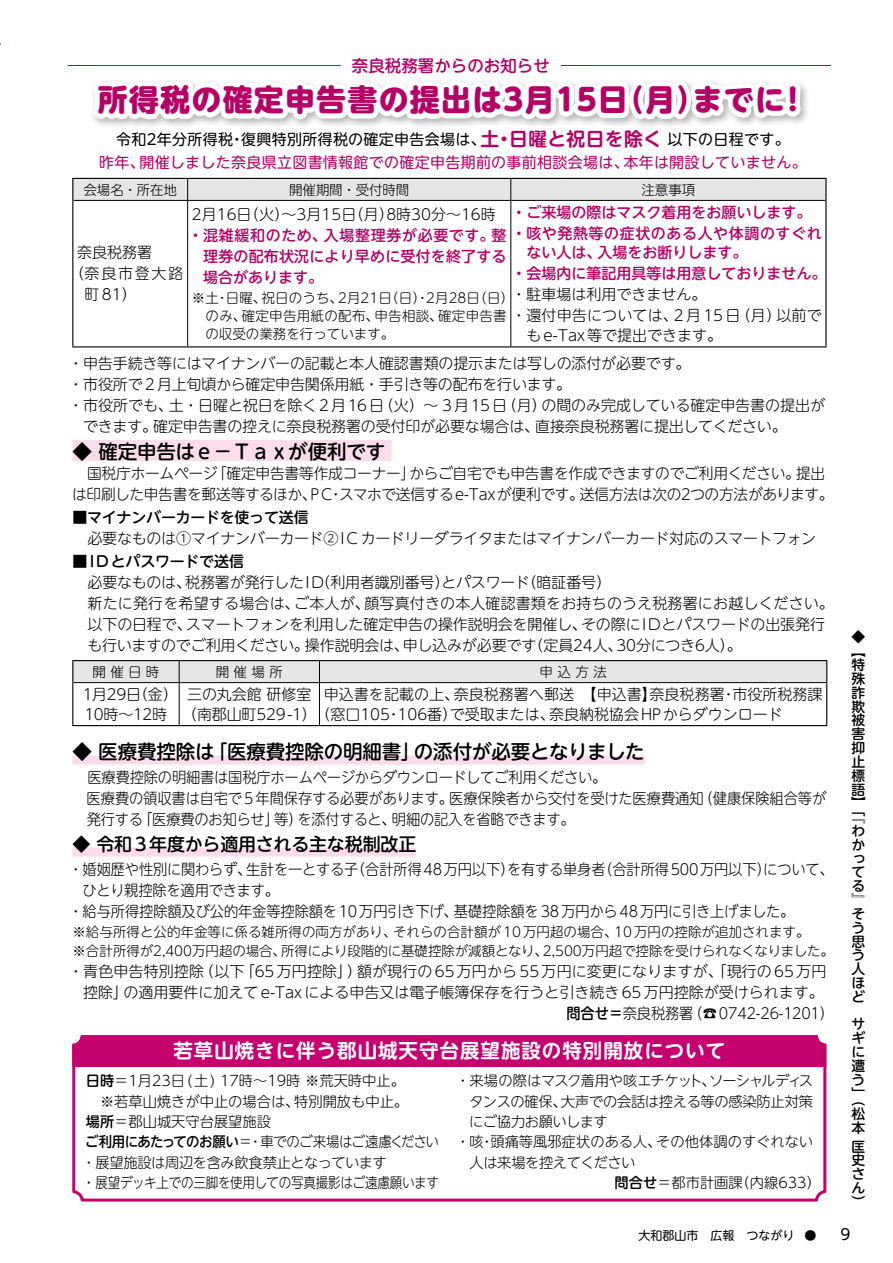
<style>
.page{position:relative;width:893px;height:1263px;background:#fff}
.page>*{position:absolute;margin:0;border:0;box-sizing:border-box;transform-origin:0 0}
.t1{font:800 30px "UD Shin M Go Pr 6";letter-spacing:.04em;color:#b60065}
.t2{font:500 19.5px "UD Shin M Go Pr 6";letter-spacing:-.01em;color:#000}
.t3{font:700 19.5px "UD Shin M Go Pr 6 De";letter-spacing:.05em;color:#fff}
.t4{font:500 18px "UD Shin M Go Pr 6";letter-spacing:-.01em;color:#000}
.t5{font:500 16.5px "UD Shin M Go Pr 6";color:#b60065}
.t6{font:300 15px/21px "UD Shin M Go Pr 6";letter-spacing:-.01em;color:#000}
.t7{font:300 15px/21px "UD Shin M Go Pr 6";letter-spacing:-.01em;color:#000;scale:.95 1}
.t8{font:15px/22.5px "UD Shin M Go Pr 6";letter-spacing:.02em;color:#b60065;text-align:center}
.t9{font:300 15px/21px "UD Shin M Go Pr 6";letter-spacing:.01em;color:#000}
.t10{font:500 15px/21px "UD Shin M Go Pr 6";letter-spacing:.005em;color:#b60065;text-align:justify}
.t11{font:500 15px/21px "UD Shin M Go Pr 6";letter-spacing:.04em;color:#b60065}
.t12{font:500 15px "UD Shin M Go Pr 6";letter-spacing:-.015em;color:#000}
.t13{font:15px "UD Shin M Go Pr 6";color:#000}
.t14{font:300 14.25px/20.2px "UD Shin M Go Pr 6";letter-spacing:-.015em;color:#000}
.t15{font:300 14.25px "UD Shin M Go Pr 6";letter-spacing:-.035em;color:#000}
.t16{font:300 14.25px "UD Shin M Go Pr 6";letter-spacing:.005em;color:#000}
.t17{font:500 13.8px/13.8px "UD Shin M Go Pr 6";color:#000;text-align:justify}
.t18{font:300 13.5px/18px "UD Shin M Go Pr 6";color:#000}
.t19{font:12px "UD Shin M Go Pr 6";color:#000}
.s1{color:#000}
.s2{font-family:"UD Shin M Go Pr 6 De";font-weight:700;font-size:18.75px}
.s3{font-weight:500}
</style>
<div class="page">
<div style="left:72px;top:756px;width:573px;height:9px;background:#fadcea"></div>
<div style="left:72px;top:847px;width:344px;height:9px;background:#fadcea"></div>
<hr style="left:68px;top:65px;width:273px;height:1px;background:#b60065">
<hr style="left:561px;top:65px;width:270px;height:1px;background:#b60065">
<svg style="left:72px;top:65px;width:754px;height:396px"></svg>
<hr style="left:188px;top:178px;width:323px;height:1px;background:#000">
<hr style="left:511px;top:178px;width:316px;height:1px;background:#000">
<hr style="left:825px;top:179px;width:2px;height:21px;background:#000">
<hr style="left:72px;top:200px;width:1px;height:146px;background:#000">
<hr style="left:825px;top:200px;width:2px;height:146px;background:#000">
<hr style="left:72px;top:346px;width:116px;height:1px;background:#000">
<hr style="left:188px;top:346px;width:323px;height:1px;background:#000">
<hr style="left:511px;top:346px;width:316px;height:1px;background:#000">
<hr style="left:72px;top:660px;width:107px;height:1px;background:#000">
<hr style="left:179px;top:660px;width:140px;height:1px;background:#000">
<hr style="left:319px;top:660px;width:508px;height:1px;background:#000">
<hr style="left:72px;top:683px;width:1px;height:42px;background:#000">
<hr style="left:826px;top:683px;width:1px;height:42px;background:#000">
<hr style="left:72px;top:725px;width:107px;height:1px;background:#000">
<hr style="left:179px;top:725px;width:140px;height:1px;background:#000">
<hr style="left:319px;top:725px;width:508px;height:1px;background:#000">
<div style="left:72px;top:661px;width:755px;height:22px;background:#e6e6e6"></div>
<hr style="left:73px;top:682px;width:106px;height:1px;background:#000">
<hr style="left:179px;top:682px;width:140px;height:1px;background:#000">
<hr style="left:179px;top:683px;width:1px;height:42px;background:#000">
<hr style="left:319px;top:682px;width:507px;height:1px;background:#000">
<hr style="left:319px;top:683px;width:1px;height:42px;background:#000">
<div style="left:72px;top:1035px;width:754px;height:32px;background:#c6006f"></div>
<div style="left:72px;top:1035px;width:754px;height:166px;border:3px solid #c6006f;border-radius:8px"></div>
<p class="t5" style="left:352px;top:52px;width:199px">奈良税務署からのお知らせ</p>
<h1 class="t1" style="left:98px;top:74px;width:711px">所得税の確定申告書の提出は3月15日（月）までに！</h1>
<p class="t8" style="left:99px;top:127px;width:709px"><span class="s1">令和2年分所得税・復興特別所得税の確定申告会場は、</span><span class="s2">土・日曜と祝日を除く</span><span class="s1">以下の日程です。<br></span>昨年、開催しました奈良県立図書情報館での確定申告期前の事前相談会場は、本年は開設していません。</p>
<p class="t18" style="left:84px;top:180px;width:95px">会場名・所在地</p>
<p class="t18" style="left:289px;top:180px;width:121px">開催期間・受付時間</p>
<p class="t18" style="left:641px;top:180px;width:55px">注意事項</p>
<p class="t6" style="left:77px;top:241px;width:77px">奈良税務署</p>
<p class="t6" style="left:70px;top:262px;width:115px">（奈良市登大路</p>
<p class="t6" style="left:85px;top:283px;width:54px">町81）</p>
<p class="t6" style="left:192px;top:203px;width:305px">2月16日（火）～3月15日（月）8時30分～16時</p>
<p class="t10" style="left:203px;top:224px;width:305px;text-indent:-15px">・混雑緩和のため、入場整理券が必要です。整理券の配布状況により早めに受付を終了する場合があります。</p>
<p class="t18" style="left:205px;top:288px;width:310px;text-indent:-14px">※土・日曜、祝日のうち、2月21日（日）・2月28日（日）のみ、確定申告用紙の配布、申告相談、確定申告書の収受の業務を行っています。</p>
<p class="t11" style="left:511px;top:201px;width:312px">・ご来場の際はマスク着用をお願いします。・咳や発熱等の症状のある人や体調のすぐれ</p>
<p class="t10" style="left:511px;top:241px;width:316px;text-indent:15px">ない人は、入場をお断りします。<br>・会場内に筆記用具等は用意しておりません。</p>
<p class="t9" style="left:511px;top:283px;width:312px">・駐車場は利用できません。<br>・還付申告については、2月15日（月）以前で</p>
<p class="t6" style="left:526px;top:324px;width:197px">もe-Tax等で提出できます。</p>
<p class="t6" style="left:68px;top:352px;width:624px">・申告手続き等にはマイナンバーの記載と本人確認書類の提示または写しの添付が必要です。</p>
<p class="t6" style="left:68px;top:373px;width:504px">・市役所で２月上旬頃から確定申告関係用紙・手引き等の配布を行います。</p>
<p class="t6" style="left:68px;top:394px;width:758px">・市役所でも、土・日曜と祝日を除く2月16日（火）～ 3月15日（月）の間のみ完成している確定申告書の提出が</p>
<p class="t6" style="left:83px;top:415px;width:705px">できます。確定申告書の控えに奈良税務署の受付印が必要な場合は、直接奈良税務署に提出してください。</p>
<h2 class="t2" style="left:72px;top:435px;width:314px">◆ 確定申告はｅ－Ｔａｘが便利です</h2>
<p class="t6" style="left:72px;top:462px;width:763px">　国税庁ホームページ「確定申告書等作成コーナー」からご自宅でも申告書を作成できますのでご利用ください。提出は印刷した申告書を郵送等するほか、PC・スマホで送信するe-Taxが便利です。送信方法は次の2つの方法があります。</p>
<p class="t12" style="left:72px;top:504px;width:238px">■マイナンバーカードを使って送信</p>
<p class="t6" style="left:72px;top:527px;width:745px">　必要なものは①マイナンバーカード② IC カードリーダライタまたはマイナンバーカード対応のスマートフォン</p>
<p class="t12" style="left:72px;top:549px;width:173px">■ IDとパスワードで送信</p>
<p class="t6" style="left:87px;top:571px;width:748px">必要なものは、税務署が発行したID（利用者識別番号）とパスワード（暗証番号）<br>新たに発行を希望する場合は、ご本人が、顔写真付きの本人確認書類をお持ちのうえ税務署にお越しください。以下の日程で、スマートフォンを利用した確定申告の操作説明会を開催し、その際にIDとパスワードの出張発行も行いますのでご利用ください。操作説明会は、申し込みが必要です（定員24人、30分につき6人）。</p>
<p class="t18" style="left:93px;top:662px;width:68px">開催日時</p>
<p class="t18" style="left:216px;top:662px;width:69px">開催場所</p>
<p class="t18" style="left:539px;top:662px;width:69px">申込方法</p>
<p class="t6" style="left:83px;top:684px;width:97px;line-height:19.5px">1月29日（金）<br>10時〜12時</p>
<p class="t6" style="left:182px;top:684px;width:602px;line-height:19.5px;text-indent:5px">三の丸会館研修室<br>（南郡山町529-1）（窓口105・106番）で受取または、奈良納税協会HPからダウンロード</p>
<p class="t6" style="left:324px;top:683px;width:500px">申込書を記載の上、奈良税務署へ郵送　【申込書】奈良税務署・市役所税務課</p>
<h2 class="t2" style="left:72px;top:735px;width:574px">◆ 医療費控除は「医療費控除の明細書」の添付が必要となりました</h2>
<p class="t7" style="left:87px;top:766px;width:780px">医療費控除の明細書は国税庁ホームページからダウンロードしてご利用ください。<br>医療費の領収書は自宅で5年間保存する必要があります。医療保険者から交付を受けた医療費通知（健康保険組合等が発行する「医療費のお知らせ」等）を添付すると、明細の記入を省略できます。</p>
<p class="t4" style="left:72px;top:828px;width:345px">◆ 令和3年度から適用される主な税制改正</p>
<p class="t7" style="left:69px;top:858px;width:807px">・婚姻歴や性別に関わらず、生計を一とする子（合計所得48万円以下）を有する単身者（合計所得500万円以下）について、</p>
<p class="t7" style="left:83px;top:879px;width:208px">ひとり親控除を適用できます。</p>
<p class="t7" style="left:69px;top:900px;width:765px">・給与所得控除額及び公的年金等控除額を10万円引き下げ、基礎控除額を38万円から48万円に引き上げました。</p>
<p class="t18" style="left:72px;top:921px;width:763px;line-height:19.5px">※給与所得と公的年金等に係る雑所得の両方があり、それらの合計額が10万円超の場合、10万円の控除が追加されます。<br>※合計所得が2,400万円超の場合、所得により段階的に基礎控除が減額となり、2,500万円超で控除を受けられなくなりました。</p>
<p class="t9" style="left:68px;top:960px;width:759px">・青色申告特別控除（以下「65万円控除」）額が現行の65万円から55万円に変更になりますが、「現行の65万円</p>
<p class="t6" style="left:83px;top:981px;width:742px">控除」の適用要件に加えてe-Taxによる申告又は電子帳簿保存を行うと引き続き65万円控除が受けられます。</p>
<p class="t7" style="left:566px;top:1002px;width:283px"><span class="s3">問合せ＝</span>奈良税務署（☎0742-26-1201）</p>
<h2 class="t3" style="left:173px;top:1034px;width:553px">若草山焼きに伴う郡山城天守台展望施設の特別開放について</h2>
<p class="t14" style="left:82px;top:1070px;width:359px"><span class="s3">日時</span>＝1月23日(土) 17時～19時 ※荒天時中止。<br>　※若草山焼きが中止の場合は、特別開放も中止。<br><span class="s3">場所</span>＝郡山城天守台展望施設<br><span class="s3">ご利用にあたってのお願い</span>＝・車でのご来場はご遠慮ください・展望施設は周辺を含み飲食禁止となっています<br>・展望デッキ上での三脚を使用しての写真撮影はご遠慮願います</p>
<p class="t15" style="left:456px;top:1069px;width:359px">・来場の際はマスク着用や咳エチケット、ソーシャルディス</p>
<p class="t14" style="left:469px;top:1090px;width:345px">タンスの確保、大声での会話は控える等の感染防止対策</p>
<p class="t14" style="left:469px;top:1110px;width:140px">にご協力お願いします</p>
<p class="t16" style="left:456px;top:1130px;width:359px">・咳・頭痛等風邪症状のある人、その他体調のすぐれない</p>
<p class="t14" style="left:470px;top:1151px;width:167px">人は来場を控えてください</p>
<p class="t14" style="left:614px;top:1171px;width:208px"><span class="s3">問合せ</span>＝都市計画課（内線633）</p>
<p class="t17" style="left:852px;top:629px;width:15px">◆【特殊詐欺被害抑止標語】</p>
<p class="t17" style="left:852px;top:802px;width:15px">「</p>
<p class="t17" style="left:852px;top:809px;width:15px">『わかってる』そう思う人ほど</p>
<p class="t17" style="left:852px;top:1016px;width:15px;text-align:left">サギに遭う」</p>
<p class="t17" style="left:852px;top:1092px;width:15px">（松本</p>
<p class="t17" style="left:852px;top:1138px;width:15px">匡史さん）</p>
<p class="t19" style="left:638px;top:1226px;width:179px">大和郡山市 広報　つながり ●</p>
<p class="t13" style="left:840px;top:1222px;width:11px">9</p>
</div>
